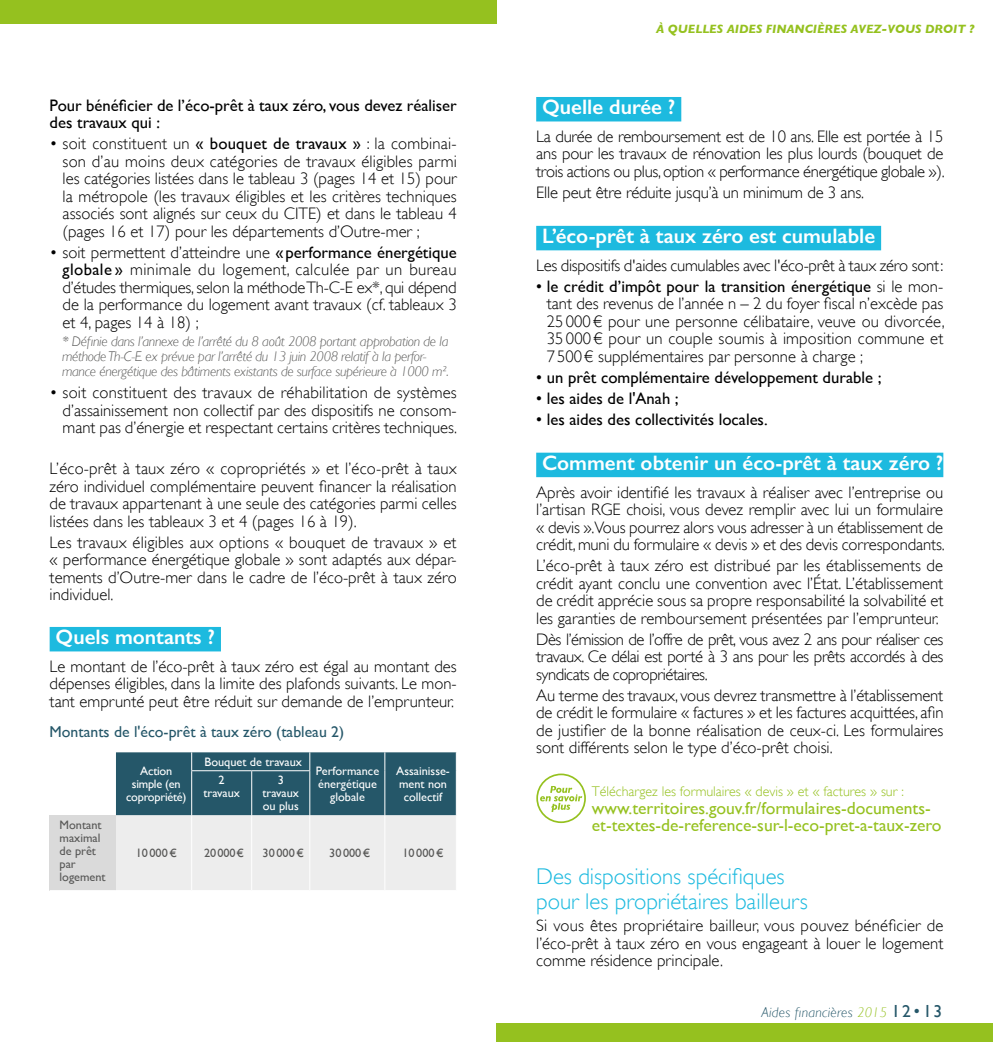
<style>
.page{position:relative;width:993px;height:1042px;background:#fff}
.page>*{position:absolute;margin:0;border:0;box-sizing:border-box;transform-origin:0 0}
.t1{font:300 22.75px/24.5px "Gill Sans";color:#1dbadf}
.t2{font:600 21px "Gill Sans";color:#fff}
.t3{font:17.5px/17.5px "Gill Sans";color:#95c11f}
.t4{font:300 16.62px/17.5px "Gill Sans";color:#000;text-align:justify}
.t5{font:16.62px/17.5px "Gill Sans";color:#000}
.t6{font:15.75px "Gill Sans";color:#255769}
.t7{font:italic 300 14px/14.9px "Gill Sans";letter-spacing:-.02em;color:#575756}
.t8{font:300 14px "Gill Sans";color:#95c11f}
.t9{font:italic 300 14px "Gill Sans";letter-spacing:.02em;color:#255769}
.t10{font:12.25px/13.1px "Gill Sans";color:#fff;text-align:center}
.t11{font:12.25px/13.1px "Gill Sans";color:#575756}
.t12{font:italic 700 12.25px "Gill Sans";color:#95c11f}
.t13{font:12.25px/13.1px "Gill Sans";letter-spacing:-.02em;color:#fff;text-align:center}
.s1{font-weight:400}
.s2{color:#95c11f}
.s3{font-weight:400;font-style:normal;font-size:17.5px}
.s4{font-style:normal;font-size:17.5px}
</style>
<div class="page">
<div style="left:0;top:0;width:496px;height:24px;background:#95c11f"></div>
<div style="left:496px;top:1023px;width:496px;height:19px;background:#95c11f"></div>
<div style="left:536px;top:97px;width:145px;height:24px;background:#1dbadf"></div>
<div style="left:536px;top:226px;width:344px;height:24px;background:#1dbadf"></div>
<div style="left:536px;top:453px;width:407px;height:24px;background:#1dbadf"></div>
<svg style="left:536px;top:773px;width:49px;height:50px"></svg>
<div style="left:50px;top:627px;width:171px;height:24px;background:#1dbadf"></div>
<div style="left:50px;top:815px;width:66px;height:75px;background:#dadada"></div>
<svg style="left:116px;top:752px;width:341px;height:138px;background:#92a9b1"></svg>
<hr style="left:384px;top:771px;width:1px;height:44px;background:#fff">
<hr style="left:456px;top:771px;width:1px;height:44px;background:#fff">
<hr style="left:191px;top:771px;width:1px;height:44px;background:#fff">
<hr style="left:251px;top:771px;width:1px;height:44px;background:#fff">
<hr style="left:309px;top:771px;width:1px;height:44px;background:#fff">
<hr style="left:191px;top:815px;width:1px;height:75px;background:#fff">
<hr style="left:251px;top:815px;width:1px;height:75px;background:#fff">
<hr style="left:309px;top:815px;width:1px;height:75px;background:#fff">
<hr style="left:384px;top:815px;width:1px;height:75px;background:#fff">
<hr style="left:456px;top:815px;width:1px;height:75px;background:#fff">
<hr style="left:191px;top:770px;width:60px;height:1px;background:#fff">
<hr style="left:251px;top:770px;width:59px;height:1px;background:#fff">
<p class="t5" style="left:50px;top:96px;width:408px">Pour bénéficier de l’éco-prêt à taux zéro, vous devez réaliser des travaux qui :</p>
<p class="t4" style="left:63px;top:135px;width:395px;text-indent:-13px">• soit constituent un <span class="s1">« bouquet de travaux »</span> : la combinai&shy;son d’au moins deux catégories de travaux éligibles parmi les catégories listées dans le tableau 3 (pages 14 et 15) pour la métropole (les travaux éligibles et les critères techniques associés sont alignés sur ceux du CITE) et dans le tableau 4 (pages 16 et 17) pour les départements d’Outre-mer ;</p>
<p class="t4" style="left:63px;top:243px;width:395px;text-indent:-13px">• soit permettent d’atteindre une <span class="s1">« performance énergétique globale »</span> minimale du logement, calculée par un bureau d’études thermiques, selon la méthode Th-C-E ex*, qui dépend de la performance du logement avant travaux (cf. tableaux 3 et 4, pages 14 à 18) ;</p>
<p class="t7" style="left:62px;top:334px;width:388px">* Définie dans l’annexe de l’arrêté du 8 août 2008 portant approbation de la méthode Th-C-E ex prévue par l’arrêté du 13 juin 2008 relatif à la perfor&shy;mance énergétique des bâtiments existants de surface supérieure à 1000 m².</p>
<p class="t4" style="left:63px;top:384px;width:396px;text-indent:-13px">• soit constituent des travaux de réhabilitation de systèmes d’assainissement non collectif par des dispositifs ne consom&shy;mant pas d’énergie et respectant certains critères techniques.</p>
<p class="t4" style="left:50px;top:460px;width:408px">L’éco-prêt à taux zéro « copropriétés » et l’éco-prêt à taux zéro individuel complémentaire peuvent financer la réalisation de travaux appartenant à une seule des catégories parmi celles listées dans les tableaux 3 et 4 (pages 16 à 19).</p>
<p class="t4" style="left:50px;top:533px;width:408px">Les travaux éligibles aux options « bouquet de travaux » et « performance énergétique globale » sont adaptés aux dépar&shy;tements d’Outre-mer dans le cadre de l’éco-prêt à taux zéro individuel.</p>
<p class="t2" style="left:55px;top:624px;width:161px">Quels montants ?</p>
<p class="t4" style="left:50px;top:657px;width:408px">Le montant de l’éco-prêt à taux zéro est égal au montant des dépenses éligibles, dans la limite des plafonds suivants. Le mon&shy;tant emprunté peut être réduit sur demande de l’emprunteur.</p>
<p class="t6" style="left:50px;top:722px;width:296px">Montants de l'éco-prêt à taux zéro (tableau 2)</p>
<p class="t13" style="left:126px;top:764px;width:62px">Action simple (en copropriété)</p>
<p class="t10" style="left:204px;top:755px;width:99px">Bouquet de travaux</p>
<p class="t10" style="left:316px;top:764px;width:65px">Performance énergétique globale</p>
<p class="t10" style="left:396px;top:764px;width:55px">Assainisse&shy;ment non collectif</p>
<p class="t10" style="left:203px;top:773px;width:38px">2 travaux</p>
<p class="t10" style="left:262px;top:773px;width:38px">3 travaux ou plus</p>
<p class="t11" style="left:60px;top:818px;width:48px">Montant maximal de prêt par logement</p>
<p class="t11" style="left:136px;top:846px;width:43px">10000€</p>
<p class="t11" style="left:204px;top:846px;width:41px">20000€</p>
<p class="t11" style="left:262px;top:846px;width:43px">30 000€</p>
<p class="t11" style="left:329px;top:846px;width:43px">30 000€</p>
<p class="t11" style="left:402px;top:846px;width:43px">10 000€</p>
<p class="t12" style="left:656px;top:22px;width:320px">À QUELLES AIDES FINANCIÈRES AVEZ-VOUS DROIT ?</p>
<p class="t2" style="left:542px;top:95px;width:135px">Quelle durée ?</p>
<p class="t4" style="left:536px;top:128px;width:410px">La durée de remboursement est de 10 ans. Elle est portée à 15 ans pour les travaux de rénovation les plus lourds (bouquet de trois actions ou plus, option « performance énergétique globale »).</p>
<p class="t4" style="left:536px;top:184px;width:329px">Elle peut être réduite jusqu’à un minimum de 3 ans.</p>
<p class="t2" style="left:542px;top:223px;width:334px">L’éco-prêt à taux zéro est cumulable</p>
<p class="t4" style="left:536px;top:256px;width:408px">Les dispositifs d'aides cumulables avec l'éco-prêt à taux zéro sont:</p>
<p class="t4" style="left:546px;top:277px;width:399px;text-indent:-11px"><span class="s1">• le crédit d’impôt pour la transition énergétique</span> si le mon&shy;tant des revenus de l’année n – 2 du foyer fiscal n’excède pas 25 000€ pour une personne célibataire, veuve ou divorcée, 35 000 € pour un couple soumis à imposition commune et 7 500€ supplémentaires par personne à charge ;</p>
<p class="t5" style="left:536px;top:368px;width:346px">• un prêt complémentaire développement durable ;</p>
<p class="t5" style="left:536px;top:389px;width:144px">• les aides de l'Anah ;</p>
<p class="t5" style="left:536px;top:410px;width:233px">• les aides des collectivités locales.</p>
<p class="t2" style="left:542px;top:450px;width:402px">Comment obtenir un éco-prêt à taux zéro ?</p>
<p class="t4" style="left:536px;top:483px;width:410px">Après avoir identifié les travaux à réaliser avec l’entreprise ou l’artisan RGE choisi, vous devez remplir avec lui un formulaire « devis ».Vous pourrez alors vous adresser à un établissement de crédit, muni du formulaire « devis » et des devis correspondants.</p>
<p class="t4" style="left:536px;top:557px;width:408px">L’éco-prêt à taux zéro est distribué par les établissements de crédit ayant conclu une convention avec l’État. L’établissement de crédit apprécie sous sa propre responsabilité la solvabilité et les garanties de remboursement présentées par l’emprunteur.</p>
<p class="t4" style="left:536px;top:630px;width:408px">Dès l’émission de l’offre de prêt, vous avez 2 ans pour réaliser ces travaux. Ce délai est porté à 3 ans pour les prêts accordés à des syndicats de copropriétaires.</p>
<p class="t4" style="left:536px;top:686px;width:409px">Au terme des travaux, vous devrez transmettre à l’établissement de crédit le formulaire « factures » et les factures acquittées, afin de justifier de la bonne réalisation de ceux-ci. Les formulaires sont différents selon le type d’éco-prêt choisi.</p>
<p class="t8" style="left:591px;top:783px;width:313px">Téléchargez les formulaires « devis » et « factures » sur :</p>
<p class="t3" style="left:591px;top:799px;width:351px">www.territoires.gouv.fr/formulaires-documents&shy;et-textes-de-reference-sur-l-eco-pret-a-taux-zero</p>
<h1 class="t1" style="left:536px;top:864px;width:273px">Des dispositions spécifiques pour les propriétaires bailleurs</h1>
<p class="t4" style="left:536px;top:916px;width:408px">Si vous êtes propriétaire bailleur, vous pouvez bénéficier de l’éco-prêt à taux zéro en vous engageant à louer le logement comme résidence principale.</p>
<p class="t9" style="left:761px;top:1004px;width:182px">Aides financières <span class="s2">2015</span> <span class="s3">12</span><span class="s4">•</span><span class="s3">13</span></p>
</div>
